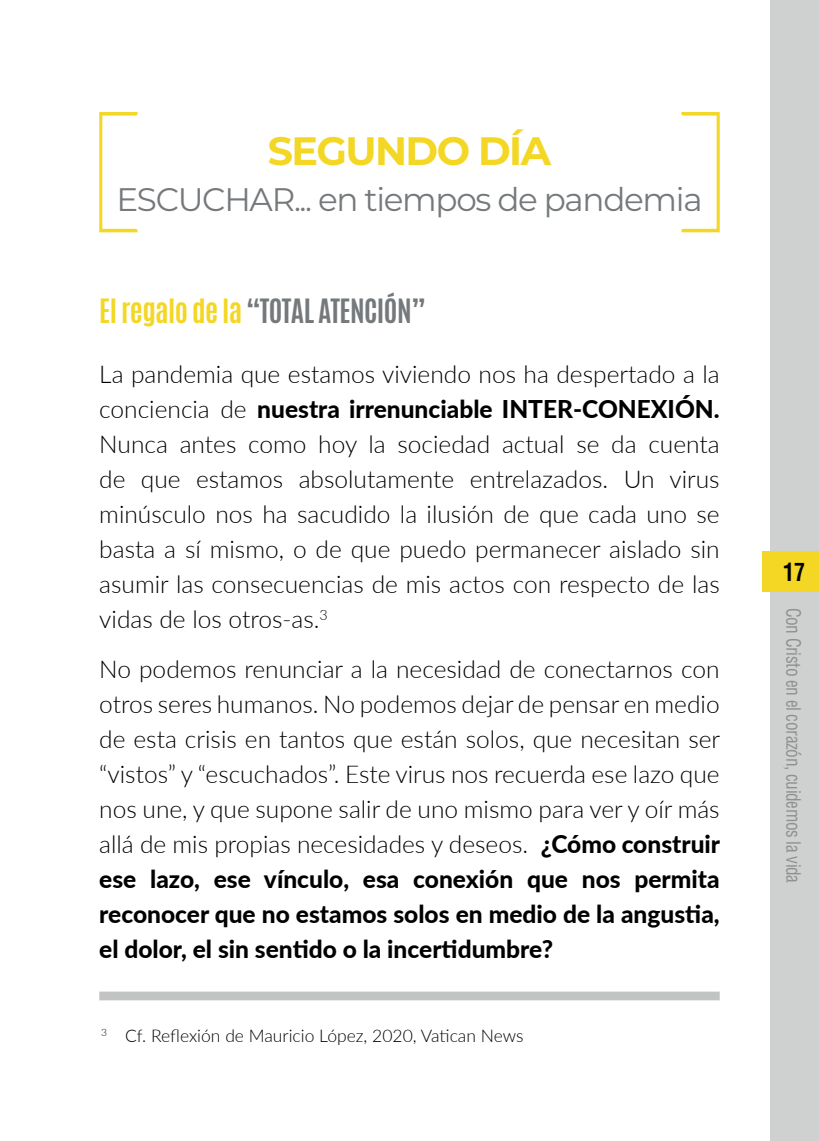
<style>
.page{position:relative;width:819px;height:1141px;background:#fff}
.page>*{position:absolute;margin:0;border:0;box-sizing:border-box;transform-origin:0 0}
.t1{font:700 39.55px "Montserrat";letter-spacing:-.04em;color:#f3d724}
.t2{font:32.55px "Montserrat";letter-spacing:-.04em;color:#75797b}
.t3{font:700 28px "Antonio";letter-spacing:-.02em;color:#75797b}
.t4{font:300 24.5px/35px "Lato";color:#000001;text-align:justify}
.t5{font:700 condensed 24.5px "Helvetica CE";color:#000001;scale:.9 1}
.t6{font:condensed 19.25px "Helvetica CE";letter-spacing:-.02em;color:#8e9091;scale:.9 1}
.t7{font:300 17.5px "Lato";color:#000001}
.s1{color:#f3d724}
.s2{font-weight:800}
</style>
<div class="page">
<div style="left:770px;top:0;width:49px;height:1141px;background:#cfd1d0"></div>
<div style="left:761px;top:551px;width:58px;height:41px;background:#f3d724"></div>
<svg style="left:99px;top:112px;width:38px;height:120px"></svg>
<svg style="left:681px;top:112px;width:38px;height:120px"></svg>
<div style="left:99px;top:992px;width:620px;height:8px;background:#c2c3c3"></div>
<h1 class="t1" style="left:268px;top:123px;width:285px">SEGUNDO DÍA</h1>
<h2 class="t2" style="left:116px;top:177px;width:587px">ESCUCHAR... en tiempos de pandemia</h2>
<p class="t3" style="left:99px;top:290px;width:328px"><span class="s1">El regalo de la</span> “TOTAL ATENCIÓN”</p>
<p class="t4" style="left:99px;top:356px;width:622px">La pandemia que estamos viviendo nos ha despertado a la conciencia de <span class="s2">nuestra irrenunciable INTER-CONEXIÓN.<br></span>Nunca antes como hoy la sociedad actual se da cuenta de que estamos absolutamente entrelazados. Un virus minúsculo nos ha sacudido la ilusión de que cada uno se basta a sí mismo, o de que puedo permanecer aislado sin asumir las consecuencias de mis actos con respecto de las vidas de los otros-as.<sup>3</sup></p>
<p class="t4" style="left:99px;top:651px;width:622px">No podemos renunciar a la necesidad de conectarnos con otros seres humanos. No podemos dejar de pensar en medio de esta crisis en tantos que están solos, que necesitan ser “vistos” y “escuchados”. Este virus nos recuerda ese lazo que nos une, y que supone salir de uno mismo para ver y oír más allá de mis propias necesidades y deseos. <span class="s2">¿Cómo construir ese lazo, ese vínculo, esa conexión que nos permita reconocer que no estamos solos en medio de la angustia, el dolor, el sin sentido o la incertidumbre?</span></p>
<p class="t7" style="left:101px;top:1023px;width:424px"><sup>3</sup> Cf. Reflexión de Mauricio López, 2020, Vatican News</p>
<p class="t5" style="left:783px;top:557px;width:26px">17</p>
<p class="t6" style="left:805px;top:608px;width:308px;rotate:90deg">Con Cristo en el corazón, cuidemos la vida</p>
</div>
